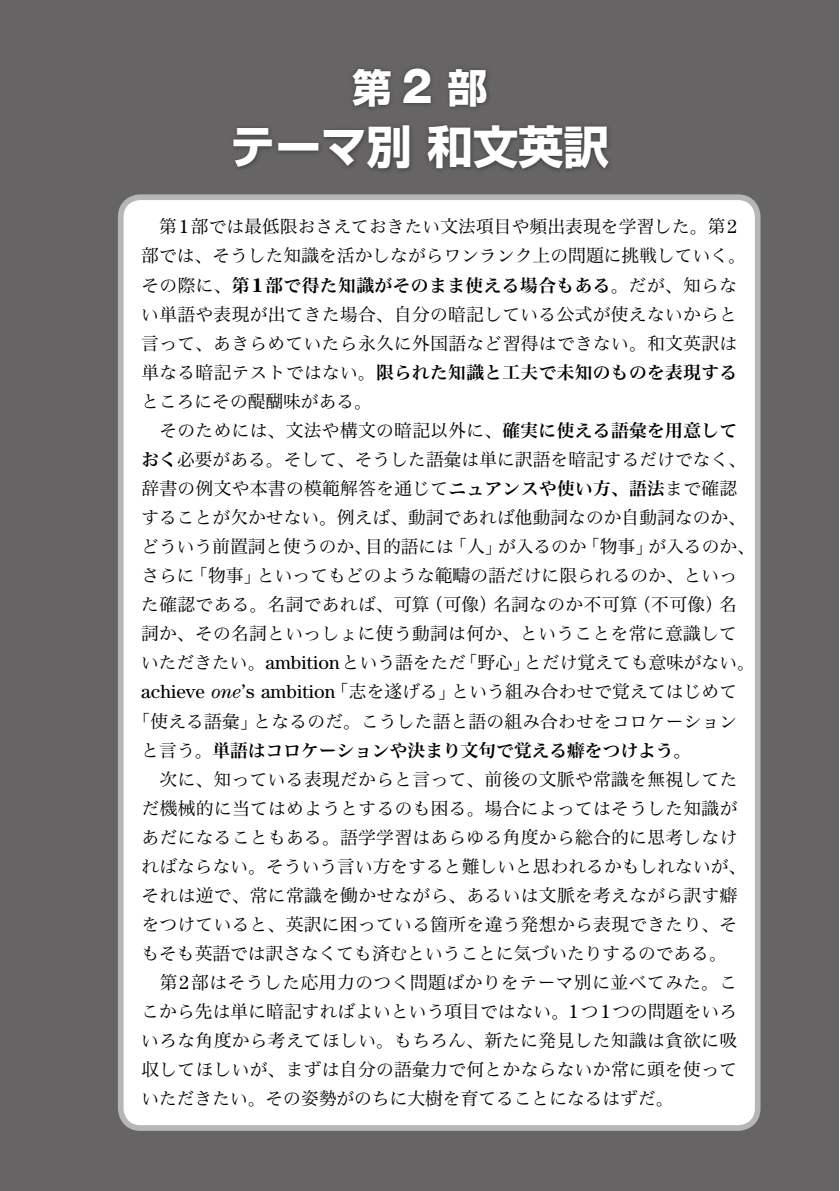
<style>
.page{position:relative;width:840px;height:1191px;background:#fff}
.page>*{position:absolute;margin:0;border:0;box-sizing:border-box;transform-origin:0 0}
.t1{font:700 45.4px "Shin Go Pro";color:#fff}
.t2{font:700 39.6px "Shin Go Pro";color:#fff}
.t3{font:17.8px/29px "Hira Min Pro W3";letter-spacing:.01em;color:#000}
.t4{font:17.8px "Hira Min Pro W6";letter-spacing:.02em;color:#000}
.t5{font:17.8px "Hira Min Pro W6";color:#000}
.s1{font-family:"Helvetica Neue LT Std";font-weight:800;font-size:48.8px}
.s2{font-family:"Century Std";font-size:19px}
.s3{font-family:"Hira Min Pro W3"}
.s4{font-family:"Century Std";font-weight:700;font-size:19.8px}
.s5{font-family:"Hira Min Pro W6"}
.s6{font-family:"Century Std";font-style:italic;font-size:19px}
</style>
<div class="page">
<div style="left:0;top:1px;width:838px;height:1190px;background:#666464"></div>
<div style="left:121px;top:197px;width:636px;height:931px;background:#fff;border-radius:20px"></div>
<div style="left:118px;top:194px;width:642px;height:936px;border:6px solid #b5b6b6;border-radius:20px"></div>
<div style="left:229px;top:121px;width:383px;height:53px;background:#000;opacity:.4"></div>
<div style="left:348px;top:64px;width:143px;height:47px;background:#000;opacity:.4"></div>
<h2 class="t2" style="left:352px;top:56px;width:136px">第<span class="s1">2</span>部</h2>
<h1 class="t1" style="left:230px;top:111px;width:380px">テーマ別和文英訳</h1>
<p class="t3" style="left:141px;top:210px;width:606px;text-align:center">第<span class="s2">1</span>部では最低限おさえておきたい文法項目や頻出表現を学習した。第<span class="s2">2<br></span>部では、そうした知識を活かしながらワンランク上の問題に挑戦していく。</p>
<p class="t4" style="left:141px;top:269px;width:597px"><span class="s3">その際に、</span>第<span class="s4">1</span>部で得た知識がそのまま使える場合もある<span class="s3">。だが、知らな</span></p>
<p class="t3" style="left:141px;top:298px;width:597px">い単語や表現が出てきた場合、自分の暗記している公式が使えないからと言って、あきらめていたら永久に外国語など習得はできない。和文英訳は</p>
<p class="t4" style="left:141px;top:356px;width:597px"><span class="s3">単なる暗記テストではない。</span>限られた知識と工夫で未知のものを表現する</p>
<p class="t3" style="left:141px;top:385px;width:232px">ところにその醍醐味がある。</p>
<p class="t3" style="left:159px;top:414px;width:579px">そのためには、文法や構文の暗記以外に、<span class="s5">確実に使える語彙を用意して</span></p>
<p class="t3" style="left:141px;top:443px;width:605px"><span class="s5">おく</span>必要がある。そして、そうした語彙は単に訳語を暗記するだけでなく、</p>
<p class="t3" style="left:141px;top:472px;width:597px">辞書の例文や本書の模範解答を通じて<span class="s5">ニュアンスや使い方、語法</span>まで確認</p>
<p class="t3" style="left:141px;top:501px;width:605px">することが欠かせない。例えば、動詞であれば他動詞なのか自動詞なのか、</p>
<p class="t3" style="left:141px;top:530px;width:614px">どういう前置詞と使うのか、目的語には「人」が入るのか「物事」が入るのか、</p>
<p class="t3" style="left:141px;top:559px;width:597px">さらに「物事」といってもどのような範疇の語だけに限られるのか、といっ</p>
<p class="t3" style="left:141px;top:588px;width:596px">た確認である。名詞であれば、可算（可像）名詞なのか不可算（不可像）名</p>
<p class="t3" style="left:141px;top:617px;width:597px">詞か、その名詞といっしょに使う動詞は何か、ということを常に意識して</p>
<p class="t3" style="left:141px;top:646px;width:614px">いただきたい。<span class="s2">ambition</span>という語をただ「野心」とだけ覚えても意味がない。</p>
<p class="t3" style="left:141px;top:675px;width:597px"><span class="s2">achieve</span> <span class="s6">one</span>ʼ<span class="s2">s ambition</span>「志を遂げる」という組み合わせで覚えてはじめて</p>
<p class="t3" style="left:132px;top:704px;width:606px">「使える語彙」となるのだ。こうした語と語の組み合わせをコロケーション</p>
<p class="t5" style="left:141px;top:734px;width:551px"><span class="s3">と言う。</span>単語はコロケーションや決まり文句で覚える癖をつけよう。</p>
<p class="t3" style="left:141px;top:763px;width:606px;text-indent:18px">次に、知っている表現だからと言って、前後の文脈や常識を無視してただ機械的に当てはめようとするのも困る。場合によってはそうした知識があだになることもある。語学学習はあらゆる角度から総合的に思考しなければならない。そういう言い方をすると難しいと思われるかもしれないが、それは逆で、常に常識を働かせながら、あるいは文脈を考えながら訳す癖をつけていると、英訳に困っている箇所を違う発想から表現できたり、そもそも英語では訳さなくても済むということに気づいたりするのである。</p>
<p class="t3" style="left:141px;top:966px;width:597px;text-align:justify;text-indent:18px">第<span class="s2">2</span>部はそうした応用力のつく問題ばかりをテーマ別に並べてみた。ここから先は単に暗記すればよいという項目ではない。<span class="s2">1</span>つ<span class="s2">1</span>つの問題をいろいろな角度から考えてほしい。もちろん、新たに発見した知識は貪欲に吸収してほしいが、まずは自分の語彙力で何とかならないか常に頭を使っていただきたい。その姿勢がのちに大樹を育てることになるはずだ。</p>
</div>
